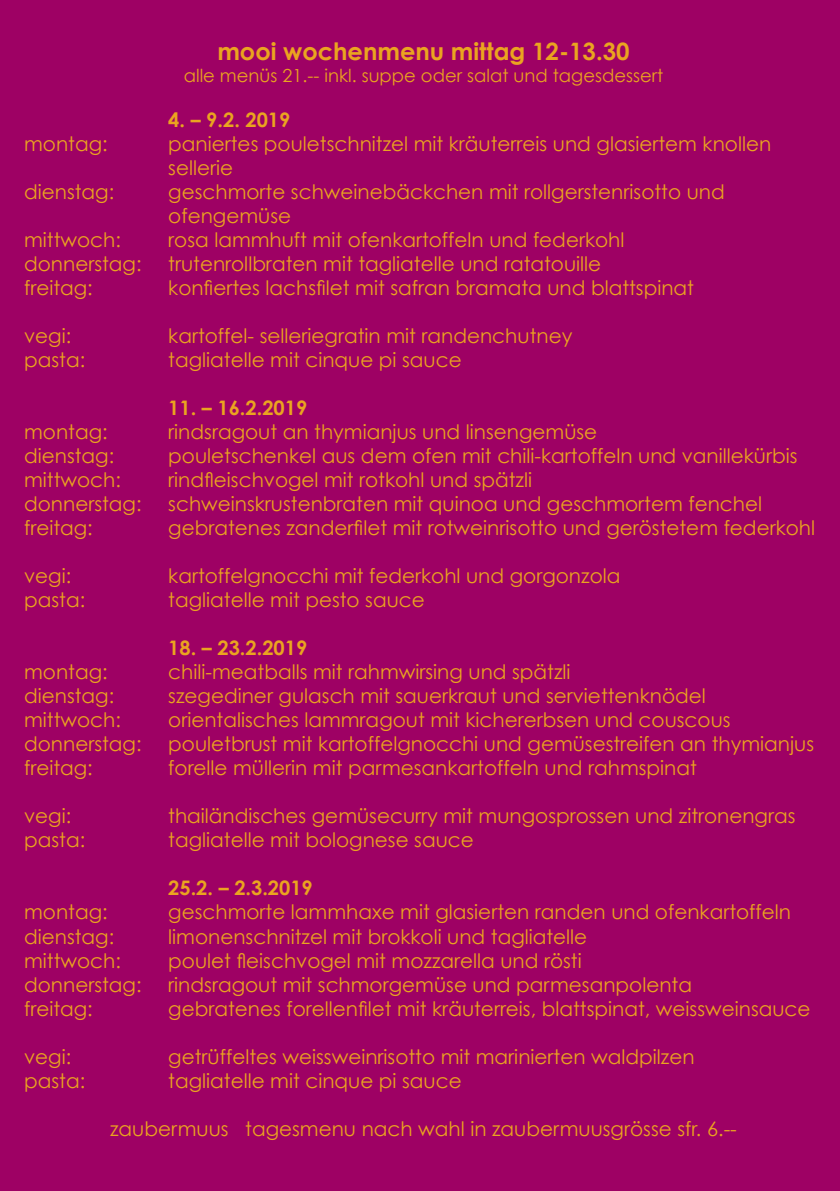
<style>
.page{position:relative;width:840px;height:1191px;background:#fff}
.page>*{position:absolute;margin:0;border:0;box-sizing:border-box;transform-origin:0 0}
.t1{font:700 24px "Century Gothic";color:#eaa420}
.t2{font:20px/24px "Century Gothic";color:#eaa420}
.t3{font:700 20px "Century Gothic";color:#eaa420}
.t4{font:18px "Century Gothic";color:#eaa420}
</style>
<div class="page">
<div style="left:0;top:0;width:839px;height:1191px;background:#9e0164"></div>
<p class="t1" style="left:217px;top:36px;width:413px">mooi wochenmenu mittag 12-13.30</p>
<p class="t4" style="left:184px;top:64px;width:481px">alle menüs 21.-- inkl. suppe oder salat und tagesdessert</p>
<p class="t3" style="left:168px;top:107px;width:124px">4. – 9.2. 2019</p>
<p class="t2" style="left:24px;top:132px;width:85px">montag:</p>
<p class="t2" style="left:168px;top:132px;width:604px">paniertes pouletschnitzel mit kräuterreis und glasiertem knollen sellerie</p>
<p class="t2" style="left:24px;top:180px;width:92px">dienstag:</p>
<p class="t2" style="left:168px;top:180px;width:557px">geschmorte schweinebäckchen mit rollgerstenrisotto und ofengemüse</p>
<p class="t2" style="left:24px;top:228px;width:98px">mittwoch:</p>
<p class="t2" style="left:168px;top:228px;width:457px">rosa lammhuft mit ofenkartoffeln und federkohl</p>
<p class="t2" style="left:24px;top:252px;width:119px">donnerstag:</p>
<p class="t2" style="left:168px;top:252px;width:434px">trutenrollbraten mit tagliatelle und ratatouille</p>
<p class="t2" style="left:24px;top:276px;width:70px">freitag:</p>
<p class="t2" style="left:168px;top:276px;width:527px">konfiertes lachsfilet mit safran bramata und blattspinat</p>
<p class="t2" style="left:24px;top:324px;width:49px">vegi:</p>
<p class="t2" style="left:168px;top:324px;width:405px">kartoffel- selleriegratin mit randenchutney</p>
<p class="t2" style="left:24px;top:348px;width:63px">pasta:</p>
<p class="t2" style="left:168px;top:348px;width:295px">tagliatelle mit cinque pi sauce</p>
<p class="t3" style="left:168px;top:395px;width:140px">11. – 16.2.2019</p>
<p class="t2" style="left:24px;top:420px;width:85px">montag:</p>
<p class="t2" style="left:168px;top:420px;width:430px">rindsragout an thymianjus und linsengemüse</p>
<p class="t2" style="left:24px;top:444px;width:92px">dienstag:</p>
<p class="t2" style="left:168px;top:444px;width:630px">pouletschenkel aus dem ofen mit chili-kartoffeln und vanillekürbis</p>
<p class="t2" style="left:24px;top:468px;width:98px">mittwoch:</p>
<p class="t2" style="left:168px;top:468px;width:365px">rindfleischvogel mit rotkohl und spätzli</p>
<p class="t2" style="left:24px;top:492px;width:119px">donnerstag:</p>
<p class="t2" style="left:168px;top:492px;width:595px">schweinskrustenbraten mit quinoa und geschmortem fenchel</p>
<p class="t2" style="left:24px;top:516px;width:70px">freitag:</p>
<p class="t2" style="left:168px;top:516px;width:648px">gebratenes zanderfilet mit rotweinrisotto und geröstetem federkohl</p>
<p class="t2" style="left:24px;top:564px;width:49px">vegi:</p>
<p class="t2" style="left:168px;top:564px;width:453px">kartoffelgnocchi mit federkohl und gorgonzola</p>
<p class="t2" style="left:24px;top:588px;width:63px">pasta:</p>
<p class="t2" style="left:168px;top:588px;width:258px">tagliatelle mit pesto sauce</p>
<p class="t3" style="left:168px;top:635px;width:140px">18. – 23.2.2019</p>
<p class="t2" style="left:24px;top:660px;width:85px">montag:</p>
<p class="t2" style="left:168px;top:660px;width:403px">chili-meatballs mit rahmwirsing und spätzli</p>
<p class="t2" style="left:24px;top:684px;width:92px">dienstag:</p>
<p class="t2" style="left:168px;top:684px;width:539px">szegediner gulasch mit sauerkraut und serviettenknödel</p>
<p class="t2" style="left:24px;top:708px;width:98px">mittwoch:</p>
<p class="t2" style="left:168px;top:708px;width:563px">orientalisches lammragout mit kichererbsen und couscous</p>
<p class="t2" style="left:24px;top:732px;width:119px">donnerstag:</p>
<p class="t2" style="left:168px;top:732px;width:647px">pouletbrust mit kartoffelgnocchi und gemüsestreifen an thymianjus</p>
<p class="t2" style="left:24px;top:756px;width:70px">freitag:</p>
<p class="t2" style="left:168px;top:756px;width:530px">forelle müllerin mit parmesankartoffeln und rahmspinat</p>
<p class="t2" style="left:24px;top:804px;width:49px">vegi:</p>
<p class="t2" style="left:168px;top:804px;width:628px">thailändisches gemüsecurry mit mungosprossen und zitronengras</p>
<p class="t2" style="left:24px;top:828px;width:63px">pasta:</p>
<p class="t2" style="left:168px;top:828px;width:307px">tagliatelle mit bolognese sauce</p>
<p class="t3" style="left:168px;top:875px;width:146px">25.2. – 2.3.2019</p>
<p class="t2" style="left:24px;top:900px;width:85px">montag:</p>
<p class="t2" style="left:168px;top:900px;width:624px">geschmorte lammhaxe mit glasierten randen und ofenkartoffeln</p>
<p class="t2" style="left:24px;top:924px;width:92px">dienstag:</p>
<p class="t2" style="left:168px;top:924px;width:420px">limonenschnitzel mit brokkoli und tagliatelle</p>
<p class="t2" style="left:24px;top:948px;width:98px">mittwoch:</p>
<p class="t2" style="left:168px;top:948px;width:414px">poulet fleischvogel mit mozzarella und rösti</p>
<p class="t2" style="left:24px;top:972px;width:119px">donnerstag:</p>
<p class="t2" style="left:168px;top:972px;width:525px">rindsragout mit schmorgemüse und parmesanpolenta</p>
<p class="t2" style="left:24px;top:996px;width:70px">freitag:</p>
<p class="t2" style="left:168px;top:996px;width:643px">gebratenes forellenfilet mit kräuterreis, blattspinat, weissweinsauce</p>
<p class="t2" style="left:24px;top:1044px;width:49px">vegi:</p>
<p class="t2" style="left:168px;top:1044px;width:527px">getrüffeltes weissweinrisotto mit marinierten waldpilzen</p>
<p class="t2" style="left:24px;top:1068px;width:63px">pasta:</p>
<p class="t2" style="left:168px;top:1068px;width:295px">tagliatelle mit cinque pi sauce</p>
<p class="t2" style="left:110px;top:1116px;width:628px">zaubermuus tagesmenu nach wahl in zaubermuusgrösse sfr. 6.--</p>
</div>
